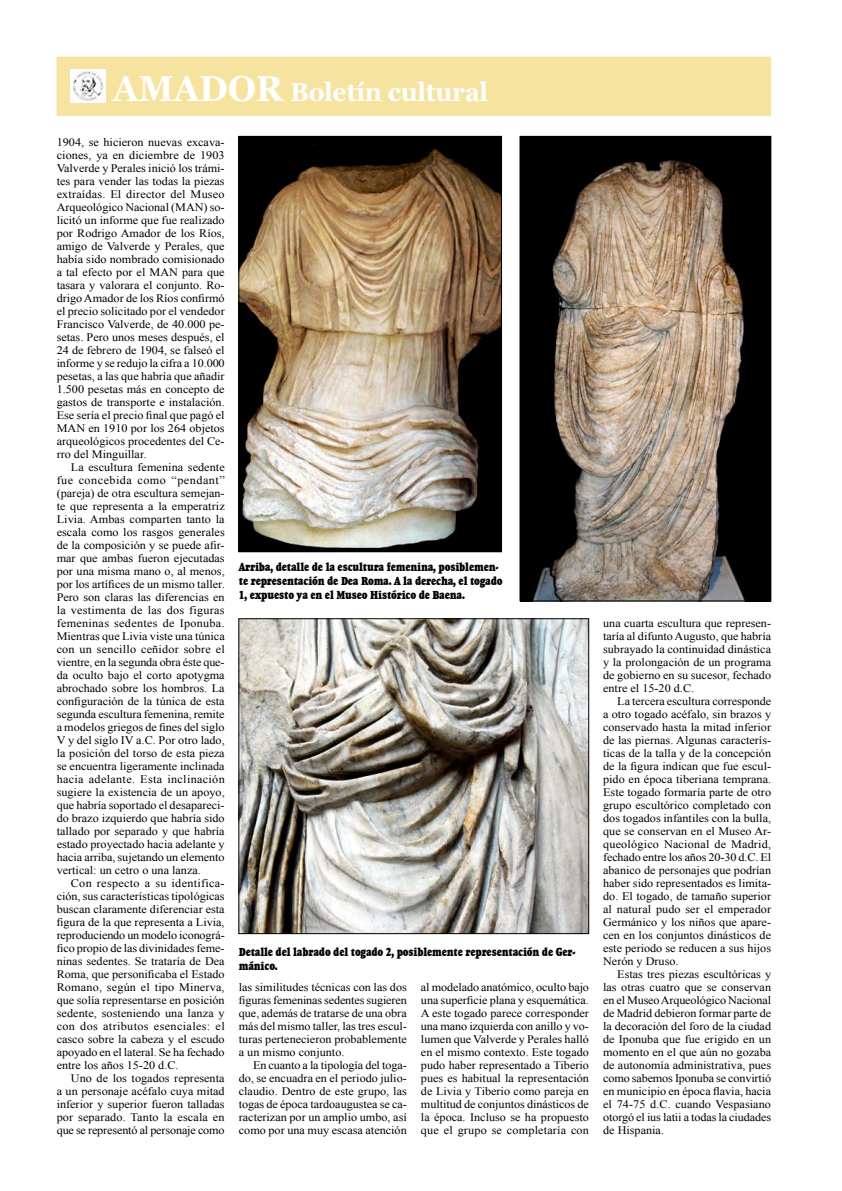
<style>
.page{position:relative;width:842px;height:1191px;background:#fff}
.page>*{position:absolute;margin:0;border:0;box-sizing:border-box;transform-origin:0 0}
.t1{font:700 26px "Georgia";letter-spacing:-.01em;color:#fff;scale:.96 1}
.t2{font:condensed 12px/14px "Goudy Heavyface BT";letter-spacing:-.02em;color:#000}
.t3{font:11.5px/13px "Times New Roman";color:#000;text-align:justify;scale:1.06 1}
.s1{font-size:36px}
</style>
<div class="page">
<img style="left:241px;top:138px;width:259px;height:412px">
<div style="left:239px;top:136px;width:263px;height:416px;border:1px solid #000"></div>
<img style="left:241px;top:620px;width:346px;height:312px">
<div style="left:239px;top:618px;width:350px;height:316px;border:1px solid #000"></div>
<div style="left:57px;top:57px;width:714px;height:59px;background:#f6e39f"></div>
<img style="left:71px;top:69px;width:34px;height:34px">
<img style="left:520px;top:138px;width:251px;height:464px">
<div style="left:520px;top:136px;width:251px;height:465px;border:1px solid #000"></div>
<h1 class="t1" style="left:113px;top:75px;width:393px"><span class="s1">AMADOR</span> Boletín cultural</h1>
<p class="t3" style="left:57px;top:135px;width:160px">1904, se hicieron nuevas excava&shy;ciones, ya en diciembre de 1903<br>Valverde y Perales inició los trámi&shy;tes para vender las todas la piezas extraídas. El director del Museo Arqueológico Nacional (MAN) so&shy;licitó un informe que fue realizado por Rodrigo Amador de los Ríos, amigo de Valverde y Perales, que había sido nombrado comisionado a tal efecto por el MAN para que tasara y valorara el conjunto. Ro&shy;drigo Amador de los Ríos confirmó el precio solicitado por el vendedor Francisco Valverde, de 40.000 pe&shy;setas. Pero unos meses después, el 24 de febrero de 1904, se falseó el informe y se redujo la cifra a 10.000 pesetas, a las que habría que añadir 1.500 pesetas más en concepto de gastos de transporte e instalación.<br>Ese sería el precio final que pagó el MAN en 1910 por los 264 objetos arqueológicos procedentes del Ce&shy;rro del Minguillar.</p>
<p class="t3" style="left:57px;top:460px;width:160px;text-indent:14px">La escultura femenina sedente fue concebida como “pendant” (pareja) de otra escultura semejan&shy;te que representa a la emperatriz Livia. Ambas comparten tanto la escala como los rasgos generales de la composición y se puede afir&shy;mar que ambas fueron ejecutadas por una misma mano o, al menos, por los artífices de un mismo taller.<br>Pero son claras las diferencias en la vestimenta de las dos figuras femeninas sedentes de Iponuba.<br>Mientras que Livia viste una túnica con un sencillo ceñidor sobre el vientre, en la segunda obra éste que&shy;da oculto bajo el corto apotygma abrochado sobre los hombros. La configuración de la túnica de esta segunda escultura femenina, remite a modelos griegos de fines del siglo V y del siglo IV a.C. Por otro lado, la posición del torso de esta pieza se encuentra ligeramente inclinada hacia adelante. Esta inclinación sugiere la existencia de un apoyo, que habría soportado el desapareci&shy;do brazo izquierdo que habría sido tallado por separado y que habría estado proyectado hacia adelante y hacia arriba, sujetando un elemento vertical: un cetro o una lanza.</p>
<p class="t3" style="left:57px;top:876px;width:160px;text-indent:14px">Con respecto a su identifica&shy;ción, sus características tipológicas buscan claramente diferenciar esta figura de la que representa a Livia, reproduciendo un modelo iconográ&shy;fico propio de las divinidades feme&shy;ninas sedentes. Se trataría de Dea Roma, que personificaba el Estado Romano, según el tipo Minerva, que solía representarse en posición sedente, sosteniendo una lanza y con dos atributos esenciales: el casco sobre la cabeza y el escudo apoyado en el lateral. Se ha fechado entre los años 15-20 d.C.</p>
<p class="t3" style="left:57px;top:1071px;width:160px;text-indent:14px">Uno de los togados representa a un personaje acéfalo cuya mitad inferior y superior fueron talladas por separado. Tanto la escala en que se representó al personaje como</p>
<p class="t2" style="left:239px;top:559px;width:265px">Arriba, detalle de la escultura femenina, posiblemen&shy;te representación de Dea Roma. A la derecha, el togado<br>1, expuesto ya en el Museo Histórico de Baena.</p>
<p class="t2" style="left:239px;top:944px;width:339px;line-height:14.4px">Detalle del labrado del togado 2, posiblemente representación de Ger&shy;mánico.</p>
<p class="t3" style="left:239px;top:980px;width:160px">las similitudes técnicas con las dos figuras femeninas sedentes sugieren que, además de tratarse de una obra más del mismo taller, las tres escul&shy;turas pertenecieron probablemente a un mismo conjunto.</p>
<p class="t3" style="left:239px;top:1058px;width:160px;text-indent:14px">En cuanto a la tipología del toga&shy;do, se encuadra en el periodo julio&shy;claudio. Dentro de este grupo, las togas de época tardoaugustea se ca&shy;racterizan por un amplio umbo, así como por una muy escasa atención</p>
<p class="t3" style="left:421px;top:980px;width:160px">al modelado anatómico, oculto bajo una superficie plana y esquemática.<br>A este togado parece corresponder una mano izquierda con anillo y vo&shy;lumen que Valverde y Perales halló en el mismo contexto. Este togado pudo haber representado a Tiberio pues es habitual la representación de Livia y Tiberio como pareja en multitud de conjuntos dinásticos de la época. Incluso se ha propuesto que el grupo se completaría con</p>
<p class="t3" style="left:603px;top:616px;width:160px">una cuarta escultura que represen&shy;taría al difunto Augusto, que habría subrayado la continuidad dinástica y la prolongación de un programa de gobierno en su sucesor, fechado entre el 15-20 d.C.</p>
<p class="t3" style="left:603px;top:694px;width:160px;text-indent:14px">La tercera escultura corresponde a otro togado acéfalo, sin brazos y conservado hasta la mitad inferior de las piernas. Algunas caracterís&shy;ticas de la talla y de la concepción de la figura indican que fue escul&shy;pido en época tiberiana temprana.<br>Este togado formaría parte de otro grupo escultórico completado con dos togados infantiles con la bulla, que se conservan en el Museo Ar&shy;queológico Nacional de Madrid, fechado entre los años 20-30 d.C. El abanico de personajes que podrían haber sido representados es limita&shy;do. El togado, de tamaño superior al natural pudo ser el emperador Germánico y los niños que apare&shy;cen en los conjuntos dinásticos de este periodo se reducen a sus hijos Nerón y Druso.</p>
<p class="t3" style="left:603px;top:967px;width:160px;text-indent:14px">Estas tres piezas escultóricas y las otras cuatro que se conservan en el Museo Arqueológico Nacional de Madrid debieron formar parte de la decoración del foro de la ciudad de Iponuba que fue erigido en un momento en el que aún no gozaba de autonomía administrativa, pues como sabemos Iponuba se convirtió en municipio en época flavia, hacia el 74-75 d.C. cuando Vespasiano otorgó el ius latii a todas la ciudades de Hispania.</p>
</div>
